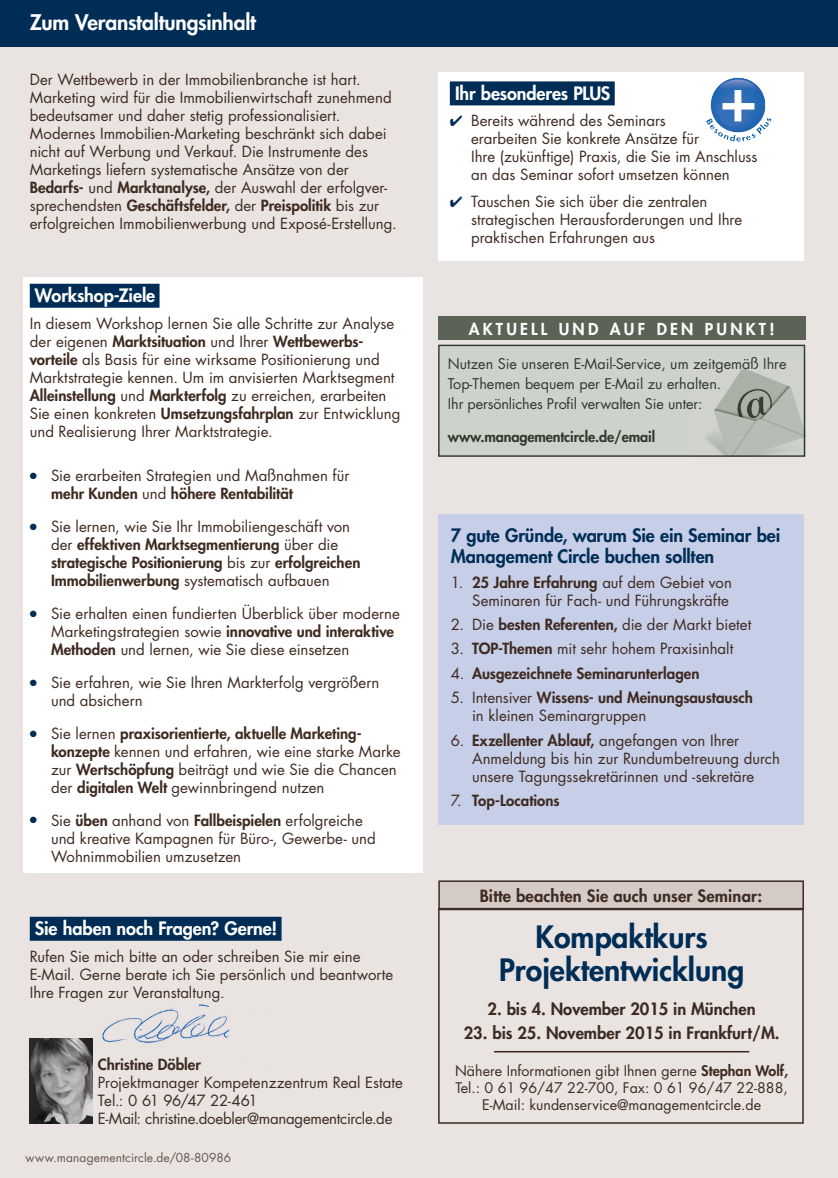
<style>
.page{position:relative;width:838px;height:1178px;background:#fff}
.page>*{position:absolute;margin:0;border:0;box-sizing:border-box;transform-origin:0 0}
.AbsatzVorankTitel{font:800 30px/33px "Futura Std";color:#002d56;text-align:center}
.AbsatzKlappeBalkenOb{font:800 21px "Futura Std";letter-spacing:-.01em;color:#fff}
.AbsatzProgrammTagAbl{font:800 18px/21px "Futura Std";letter-spacing:-.005em;color:#002d56}
.AbsatzInhaltTextuebe{font:800 18px "Futura Std";letter-spacing:-.005em;color:#fff}
.AbsatzVorankTermine{font:800 16.5px "Futura Std";color:#3e2a20}
.AbsatzVorankUebersch{font:800 16.5px "Futura Std";letter-spacing:.01em;color:#3e2a20}
.t1{font:800 16.05px "Futura Std";letter-spacing:.2em;color:#fff}
.AbsatzInhaltText{font:15px/18px "Futura Std";color:#3e2a20}
.AbsatzInhaltTextBull{font:15px/18px "Futura Std";color:#3e2a20}
.AbsatzInhaltTextBull-2{font:800 15px/18px "Futura Std";color:#3e2a20}
.AbsatzInhaltText-2{font:800 15px "Futura Std";color:#3e2a20}
.t2{font:14.4px/20.1px "Futura Std";color:#30382b}
.t3{font:800 14.4px "Futura Std";letter-spacing:-.01em;color:#30382b}
.AbsatzVorankKontakt{font:14.25px/17.2px "Futura Std";color:#3e2a20;text-align:center}
.AbsatzProgrammFooter{font:12px "Futura Std";letter-spacing:.01em;color:#68554c}
.s1{font-weight:800}
.s2{color:#002d56}
.s3{font-weight:400}
</style>
<div class="page">
<div style="left:0;top:47px;width:838px;height:1131px;background:#e9e4e2"></div>
<div style="left:23px;top:277px;width:400px;height:595px;background:#fff"></div>
<img style="left:102px;top:1004px;width:128px;height:39px">
<div style="left:0;top:0;width:838px;height:47px;background:#002d56"></div>
<div style="left:438px;top:72px;width:366px;height:189px;background:#fff"></div>
<div style="left:450px;top:81px;width:164px;height:24px;background:#002d56"></div>
<div style="left:30px;top:284px;width:129px;height:24px;background:#002d56"></div>
<div style="left:30px;top:917px;width:251px;height:24px;background:#002d56"></div>
<img style="left:30px;top:1038px;width:63px;height:86px">
<img style="left:710px;top:78px;width:26px;height:53px">
<div style="left:438px;top:515px;width:366px;height:310px;background:#c7cee8"></div>
<div style="left:438px;top:316px;width:367px;height:24px;background:#5a6356"></div>
<div style="left:439px;top:345px;width:365px;height:111px;background:#ced2cc"></div>
<img style="left:706px;top:369px;width:97px;height:86px">
<div style="left:438px;top:345px;width:367px;height:112px;border:1px solid #30382b"></div>
<hr style="left:494px;top:1051px;width:255px;height:1px;background:#3e2a20">
<div style="left:438px;top:880px;width:366px;height:30px;background:#d4cbc6;border:2px solid #3e2a20"></div>
<div style="left:438px;top:908px;width:365px;height:216px;border:2px solid #3e2a20"></div>
<p class="AbsatzKlappeBalkenOb" style="left:30px;top:9px;width:228px">Zum Veranstaltungsinhalt</p>
<p class="AbsatzInhaltText" style="left:30px;top:70px;width:368px">Der Wettbewerb in der Immobilienbranche ist hart.<br>Marketing wird für die Immobilienwirtschaft zunehmend bedeutsamer und daher stetig professionalisiert.<br>Modernes Immobilien-Marketing beschränkt sich dabei nicht auf Werbung und Verkauf. Die Instrumente des Marketings liefern systematische Ansätze von der <span class="s1">Bedarfs-</span> und <span class="s1">Marktanalyse,</span> der Auswahl der erfolgver&shy;sprechendsten <span class="s1">Geschäftsfelder,</span> der <span class="s1">Preispolitik</span> bis zur erfolgreichen Immobilienwerbung und Exposé-Erstellung.</p>
<p class="AbsatzInhaltTextuebe" style="left:35px;top:284px;width:122px">Workshop-Ziele</p>
<p class="AbsatzInhaltText" style="left:30px;top:314px;width:372px">In diesem Workshop lernen Sie alle Schritte zur Analyse der eigenen <span class="s1">Marktsituation</span> und Ihrer <span class="s1">Wettbewerbs&shy;vorteile</span> als Basis für eine wirksame Positionierung und Marktstrategie kennen. Um im anvisierten Marktsegment <span class="s1">Alleinstellung</span> und <span class="s1">Markterfolg</span> zu erreichen, erarbeiten Sie einen konkreten <span class="s1">Umsetzungsfahrplan</span> zur Entwicklung und Realisierung Ihrer Marktstrategie.</p>
<p class="AbsatzInhaltTextBull" style="left:51px;top:467px;width:300px;text-indent:-21px"><span class="s2">●</span> Sie erarbeiten Strategien und Maßnahmen für <span class="s1">mehr Kunden</span> und <span class="s1">höhere Rentabilität</span></p>
<p class="AbsatzInhaltTextBull-2" style="left:51px;top:518px;width:311px;text-indent:-21px"><span class="s2">●</span> <span class="s3">Sie lernen, wie Sie Ihr Immobiliengeschäft von der</span> effektiven Marktsegmentierung <span class="s3">über die </span>strategische Positionierung <span class="s3">bis zur</span> erfolgreichen Immobilienwerbung <span class="s3">systematisch aufbauen</span></p>
<p class="AbsatzInhaltTextBull" style="left:51px;top:605px;width:350px;text-indent:-21px"><span class="s2">●</span> Sie erhalten einen fundierten Überblick über moderne<br>Marketingstrategien sowie <span class="s1">innovative und interaktive<br>Methoden</span> und lernen, wie Sie diese einsetzen</p>
<p class="AbsatzInhaltTextBull" style="left:51px;top:673px;width:330px;text-indent:-21px"><span class="s2">●</span> Sie erfahren, wie Sie Ihren Markterfolg vergrößern und absichern</p>
<p class="AbsatzInhaltTextBull" style="left:51px;top:724px;width:351px;text-indent:-21px"><span class="s2">●</span> Sie lernen <span class="s1">praxisorientierte, aktuelle Marketing&shy;konzepte</span> kennen und erfahren, wie eine starke Marke zur <span class="s1">Wertschöpfung</span> beiträgt und wie Sie die Chancen der <span class="s1">digitalen Welt</span> gewinnbringend nutzen</p>
<p class="AbsatzInhaltTextBull" style="left:51px;top:811px;width:326px;text-indent:-21px"><span class="s2">●</span> Sie <span class="s1">üben</span> anhand von <span class="s1">Fallbeispielen</span> erfolgreiche und kreative Kampagnen für Büro-, Gewerbe- und<br>Wohnimmobilien umzusetzen</p>
<p class="AbsatzInhaltTextuebe" style="left:35px;top:917px;width:244px">Sie haben noch Fragen? Gerne!</p>
<p class="AbsatzInhaltText" style="left:30px;top:947px;width:365px">Rufen Sie mich bitte an oder schreiben Sie mir eine<br>E-Mail. Gerne berate ich Sie persönlich und beantworte<br>Ihre Fragen zur Veranstaltung.</p>
<p class="AbsatzInhaltText" style="left:98px;top:1055px;width:306px"><span class="s1">Christine Döbler<br></span>Projektmanager Kompetenzzentrum Real Estate Tel.: 0 61 96/47 22-461<br>E-Mail: christine.doebler@managementcircle.de</p>
<p class="AbsatzProgrammFooter" style="left:26px;top:1150px;width:207px">www.managementcircle.de/08-80986</p>
<p class="AbsatzInhaltTextuebe" style="left:455px;top:82px;width:157px">Ihr besonderes PLUS</p>
<p class="AbsatzInhaltTextBull" style="left:471px;top:112px;width:288px;text-indent:-21px"><span class="s2">✔</span> Bereits während des Seminars<br>erarbeiten Sie konkrete Ansätze für<br>Ihre (zukünftige) Praxis, die Sie im Anschluss an das Seminar sofort umsetzen können</p>
<p class="AbsatzInhaltTextBull" style="left:471px;top:193px;width:273px;text-indent:-21px"><span class="s2">✔</span> Tauschen Sie sich über die zentralen strategischen Herausforderungen und Ihre praktischen Erfahrungen aus</p>
<p class="t1" style="left:469px;top:319px;width:307px">AKTUELL UND AUF DEN PUNKT!</p>
<p class="t2" style="left:448px;top:354px;width:340px">Nutzen Sie unseren E-Mail-Service, um zeitgemäß Ihre<br>Top-Themen bequem per E-Mail zu erhalten.<br>Ihr persönliches Profil verwalten Sie unter:</p>
<p class="t3" style="left:448px;top:427px;width:209px">www.managementcircle.de/email</p>
<p class="AbsatzProgrammTagAbl" style="left:451px;top:525px;width:331px">7 gute Gründe, warum Sie ein Seminar bei<br>Management Circle buchen sollten</p>
<p class="AbsatzInhaltText" style="left:451px;top:573px;width:282px;text-align:right">1. <span class="s1">25 Jahre Erfahrung</span> auf dem Gebiet von<br>Seminaren für Fach- und Führungskräfte</p>
<p class="AbsatzInhaltText" style="left:451px;top:616px;width:302px">2. Die <span class="s1">besten Referenten,</span> die der Markt bietet</p>
<p class="AbsatzInhaltText" style="left:451px;top:640px;width:284px">3. <span class="s1">TOP-Themen</span> mit sehr hohem Praxisinhalt</p>
<p class="AbsatzInhaltText-2" style="left:451px;top:664px;width:250px"><span class="s3">4.</span> Ausgezeichnete Seminarunterlagen</p>
<p class="AbsatzInhaltText" style="left:472px;top:689px;width:282px;text-indent:-21px">5. Intensiver <span class="s1">Wissens- und Meinungsaustausch </span>in kleinen Seminargruppen</p>
<p class="AbsatzInhaltText" style="left:472px;top:731px;width:309px;text-indent:-21px">6. <span class="s1">Exzellenter Ablauf,</span> angefangen von Ihrer<br>Anmeldung bis hin zur Rundumbetreuung durch unsere Tagungssekretärinnen und -sekretäre</p>
<p class="AbsatzInhaltText-2" style="left:451px;top:791px;width:110px"><span class="s3">7.</span> Top-Locations</p>
<p class="AbsatzVorankUebersch" style="left:479px;top:885px;width:284px">Bitte beachten Sie auch unser Seminar:</p>
<p class="AbsatzVorankTitel" style="left:499px;top:920px;width:247px">Kompaktkurs<br>Projektentwicklung</p>
<p class="AbsatzVorankTermine" style="left:487px;top:999px;width:270px">2. bis 4. November 2015 in München</p>
<p class="AbsatzVorankTermine" style="left:464px;top:1023px;width:317px">23. bis 25. November 2015 in Frankfurt/M.</p>
<p class="AbsatzVorankKontakt" style="left:455px;top:1062px;width:334px">Nähere Informationen gibt Ihnen gerne <span class="s1">Stephan Wolf,<br></span>Tel.: 0 61 96/47 22-700, Fax: 0 61 96/47 22-888,<br>E-Mail: kundenservice@managementcircle.de</p>
</div>
